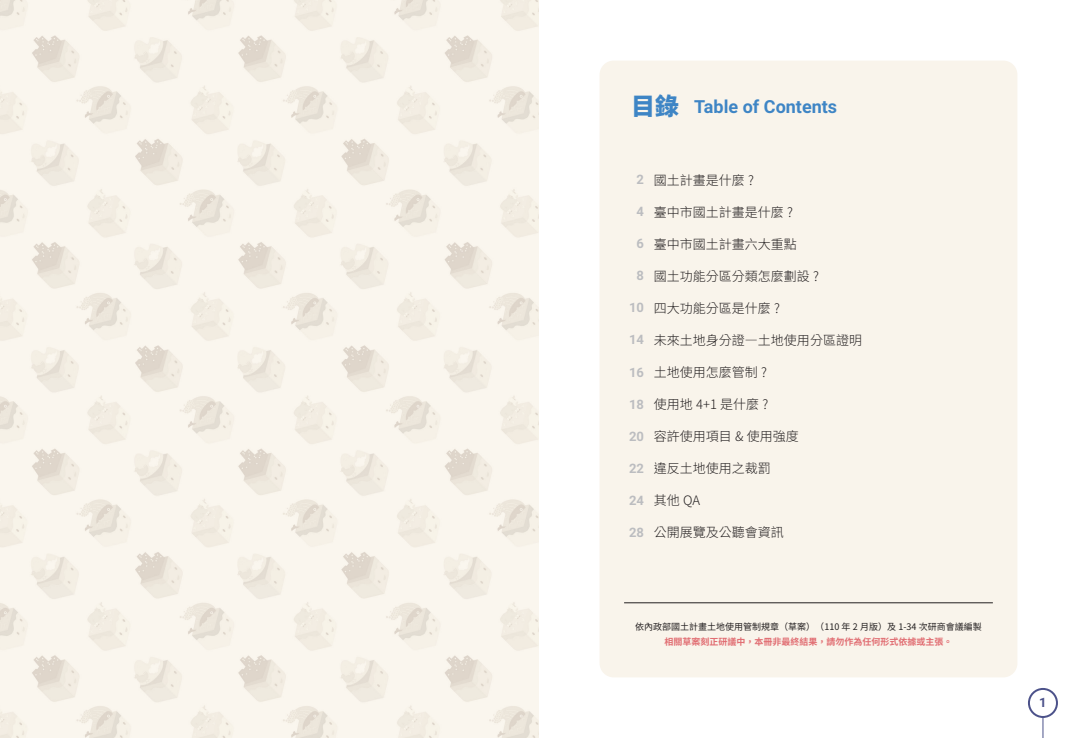
<style>
.page{position:relative;width:1078px;height:738px;background:#fff}
.page>*{position:absolute;margin:0;border:0;box-sizing:border-box;transform-origin:0 0}
.標題-中_節{font:900 24px "Noto Sans CJ Ktc";color:#3e85c5}
.標題-中_節-2{font:700 18px "Roboto";color:#3e85c5}
.內文-無縮排{font:300 13px "Noto Sans CJ Ktc";color:#231f20}
.內文-無縮排-2{font:700 13px "Roboto";color:#bcbdc0}
.t1{font:700 13px "Roboto";color:#4c528a}
.圖說-小-內文{font:9px "Noto Sans CJ Ktc";color:#231f20}
.圖說-小-內文-2{font:700 9px "Noto Sans CJ Ktc";color:#e16d72}
</style>
<div class="page">
<div style="left:599px;top:61px;width:418px;height:616px;background:#f9f4eb;border-radius:14px"></div>
<hr style="left:624px;top:602px;width:368px;height:1px;background:#231f20">
<img style="left:0;top:0;width:539px;height:737px">
<div style="left:1027px;top:687px;width:30px;height:30px;border:2px solid #4c528a;border-radius:50%"></div>
<svg style="left:1042px;top:716px;width:1px;height:21px"></svg>
<p class="標題-中_節" style="left:631px;top:92px;width:49px">目錄</p>
<p class="標題-中_節-2" style="left:694px;top:94px;width:144px">Table of Contents</p>
<p class="內文-無縮排-2" style="left:636px;top:170px;width:9px">2</p>
<p class="內文-無縮排-2" style="left:636px;top:202px;width:9px">4</p>
<p class="內文-無縮排-2" style="left:636px;top:234px;width:9px">6</p>
<p class="內文-無縮排-2" style="left:636px;top:266px;width:9px">8</p>
<p class="內文-無縮排-2" style="left:629px;top:298px;width:16px">10</p>
<p class="內文-無縮排-2" style="left:629px;top:330px;width:16px">14</p>
<p class="內文-無縮排-2" style="left:629px;top:362px;width:16px">16</p>
<p class="內文-無縮排-2" style="left:629px;top:394px;width:16px">18</p>
<p class="內文-無縮排-2" style="left:629px;top:426px;width:16px">20</p>
<p class="內文-無縮排-2" style="left:629px;top:458px;width:16px">22</p>
<p class="內文-無縮排-2" style="left:629px;top:490px;width:16px">24</p>
<p class="內文-無縮排-2" style="left:629px;top:522px;width:16px">28</p>
<p class="內文-無縮排" style="left:653px;top:172px;width:102px">國土計畫是什麼 ?</p>
<p class="內文-無縮排" style="left:653px;top:204px;width:141px">臺中市國土計畫是什麼 ?</p>
<p class="內文-無縮排" style="left:653px;top:236px;width:144px">臺中市國土計畫六大重點</p>
<p class="內文-無縮排" style="left:653px;top:268px;width:167px">國土功能分區分類怎麼劃設 ?</p>
<p class="內文-無縮排" style="left:653px;top:300px;width:128px">四大功能分區是什麼 ?</p>
<p class="內文-無縮排" style="left:653px;top:332px;width:209px">未來土地身分證—土地使用分區證明</p>
<p class="內文-無縮排" style="left:653px;top:364px;width:115px">土地使用怎麼管制 ?</p>
<p class="內文-無縮排" style="left:653px;top:396px;width:116px">使用地 4+1 是什麼 ?</p>
<p class="內文-無縮排" style="left:653px;top:428px;width:146px">容許使用項目 &amp; 使用強度</p>
<p class="內文-無縮排" style="left:653px;top:460px;width:118px">違反土地使用之裁罰</p>
<p class="內文-無縮排" style="left:653px;top:492px;width:48px">其他 QA</p>
<p class="內文-無縮排" style="left:653px;top:524px;width:131px">公開展覽及公聽會資訊</p>
<p class="圖說-小-內文" style="left:635px;top:621px;width:348px">依內政部國土計畫土地使用管制規章（草案）（110 年 2 月版）及 1-34 次研商會議編製</p>
<p class="圖說-小-內文-2" style="left:664px;top:636px;width:289px">相關草案刻正研議中，本冊非最終結果，請勿作為任何形式依據或主張。</p>
<p class="t1" style="left:1038px;top:693px;width:9px">1</p>
</div>
